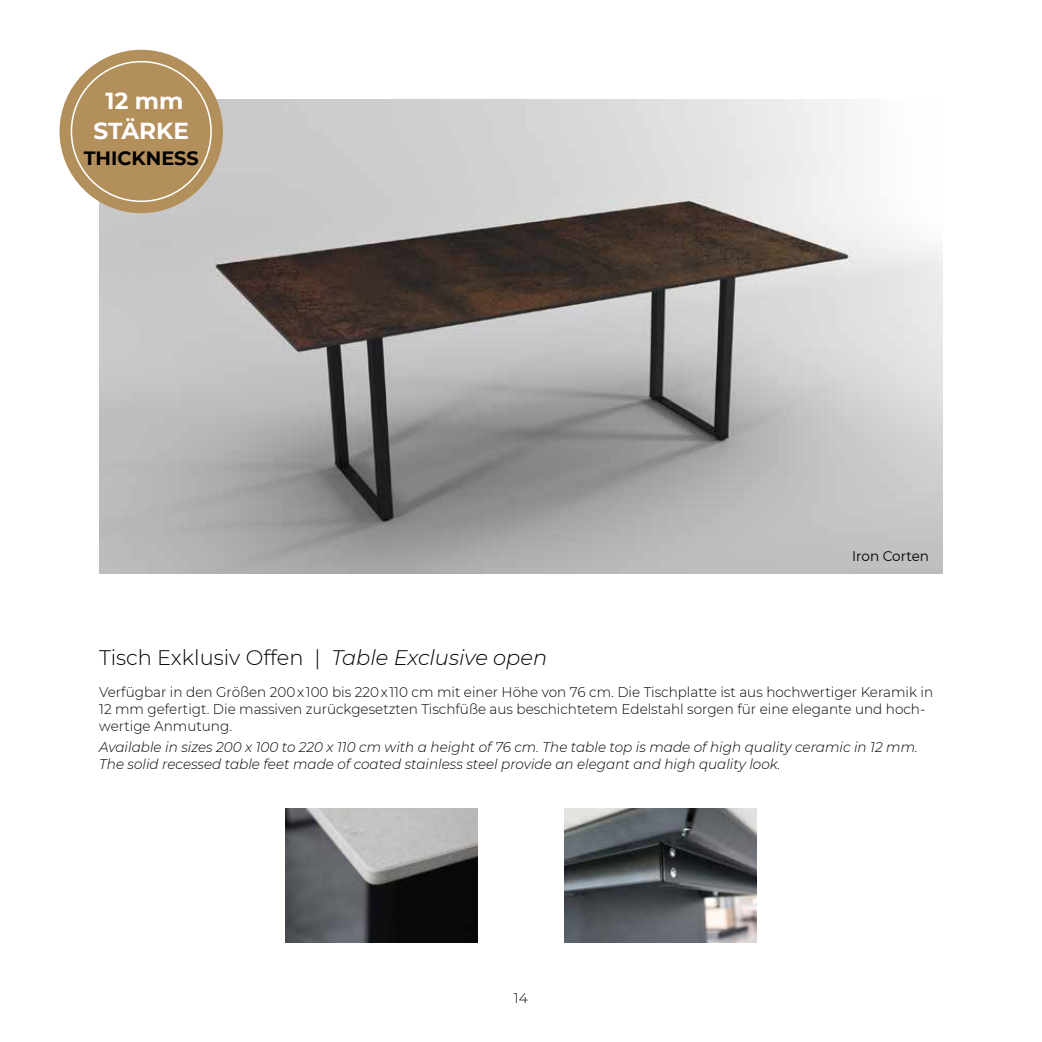
<style>
.page{position:relative;width:1042px;height:1042px;background:#fff}
.page>*{position:absolute;margin:0;border:0;box-sizing:border-box;transform-origin:0 0}
.t1{font:700 23.1px/29.8px "Montserrat";color:#fff;text-align:center}
.t2{font:300 21px "Montserrat";color:#000}
.t3{font:700 19.25px "Montserrat";color:#000}
.t4{font:300 14px/16.8px "Montserrat";color:#000}
.t5{font:italic 300 14px/16.8px "Montserrat";color:#000}
.t6{font:14px "Montserrat";color:#000}
.s1{font-style:italic}
</style>
<div class="page">
<img style="left:99px;top:99px;width:844px;height:475px">
<div style="left:60px;top:50px;width:163px;height:163px;background:#b38f5b;border-radius:50%"></div>
<img style="left:285px;top:809px;width:192px;height:134px">
<img style="left:564px;top:809px;width:192px;height:134px">
<h1 class="t1" style="left:93px;top:85px;width:97px">12 mm<br>STÄRKE</h1>
<h3 class="t3" style="left:84px;top:144px;width:117px">THICKNESS</h3>
<p class="t6" style="left:852px;top:546px;width:78px">Iron Corten</p>
<h2 class="t2" style="left:99px;top:643px;width:449px">Tisch Exklusiv Offen | <span class="s1">Table Exclusive open</span></h2>
<p class="t4" style="left:99px;top:683px;width:835px">Verfügbar in den Größen 200 x 100 bis 220 x 110 cm mit einer Höhe von 76 cm. Die Tischplatte ist aus hochwertiger Keramik in<br>12 mm gefertigt. Die massiven zurückgesetzten Tischfüße aus beschichtetem Edelstahl sorgen für eine elegante und hoch&shy;wertige Anmutung.</p>
<p class="t5" style="left:99px;top:738px;width:820px">Available in sizes 200 x 100 to 220 x 110 cm with a height of 76 cm. The table top is made of high quality ceramic in 12 mm.<br>The solid recessed table feet made of coated stainless steel provide an elegant and high quality look.</p>
<p class="t4" style="left:514px;top:989px;width:16px">14</p>
</div>
